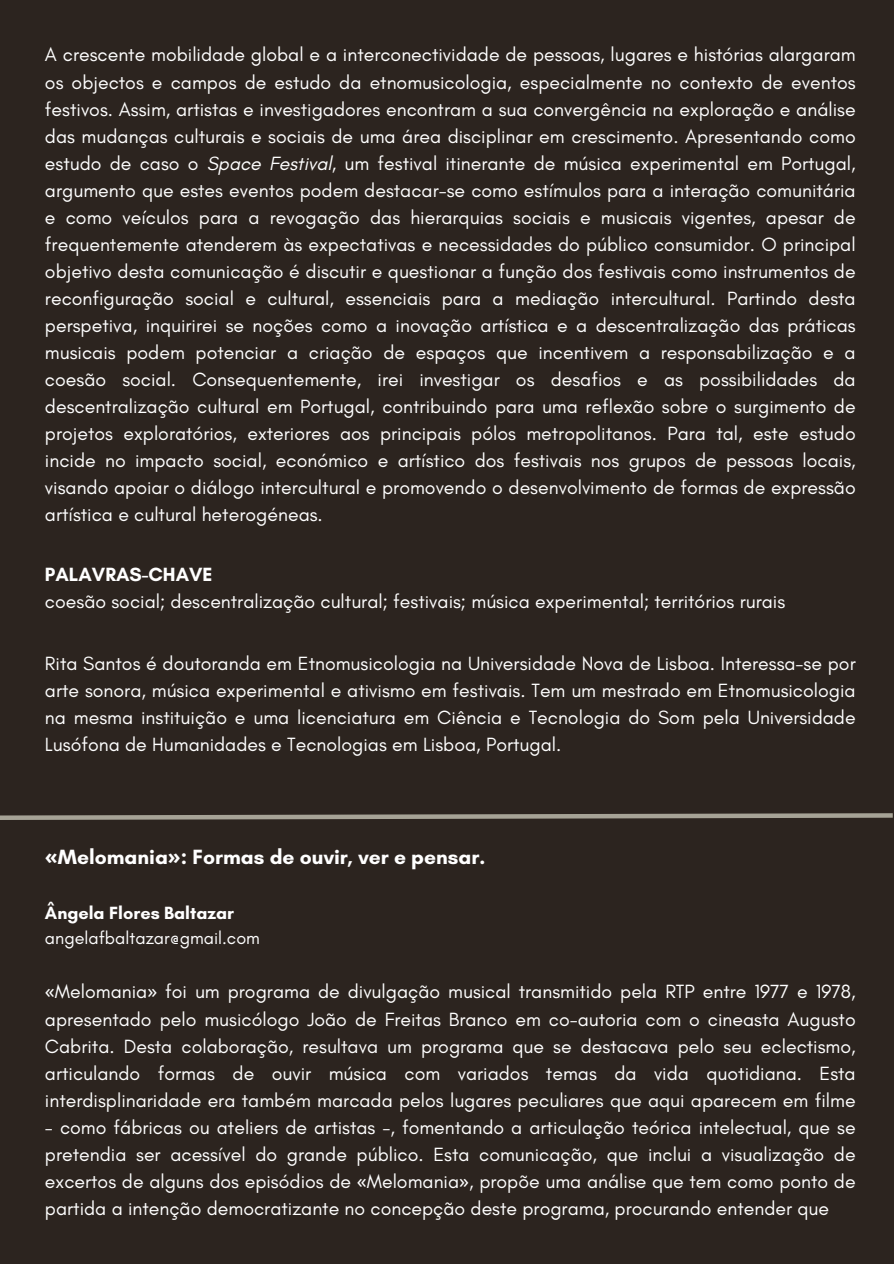
<style>
.page{position:relative;width:894px;height:1264px;background:#fff}
.page>*{position:absolute;margin:0;border:0;box-sizing:border-box;transform-origin:0 0}
.t1{font:700 21px "Glacial Indifference";color:#fff}
.t2{font:19.5px/27px "Glacial Indifference";color:#fff;text-align:justify}
.t3{font:18px "Glacial Indifference";color:#fff}
.t4{font:700 18px "Glacial Indifference";color:#fff}
.s1{font-style:italic}
.s2{font-weight:700}
.s3{font-family:"Noto Sans"}
</style>
<div class="page">
<div style="left:0;top:0;width:893px;height:1263px;background:#2c241f"></div>
<svg style="left:0;top:813px;width:893px;height:7px"></svg>
<h2 class="t2" style="left:45px;top:41px;width:812px">A crescente mobilidade global e a interconectividade de pessoas, lugares e histórias alargaram os objectos e campos de estudo da etnomusicologia, especialmente no contexto de eventos festivos. Assim, artistas e investigadores encontram a sua convergência na exploração e análise das mudanças culturais e sociais de uma área disciplinar em crescimento. Apresentando como estudo de caso o <span class="s1">Space Festival</span>, um festival itinerante de música experimental em Portugal, argumento que estes eventos podem destacar-se como estímulos para a interação comunitária e como veículos para a revogação das hierarquias sociais e musicais vigentes, apesar de frequentemente atenderem às expectativas e necessidades do público consumidor. O principal objetivo desta comunicação é discutir e questionar a função dos festivais como instrumentos de reconfiguração social e cultural, essenciais para a mediação intercultural. Partindo desta perspetiva, inquirirei se noções como a inovação artística e a descentralização das práticas musicais podem potenciar a criação de espaços que incentivem a responsabilização e a coesão social. Consequentemente, irei investigar os desafios e as possibilidades da descentralização cultural em Portugal, contribuindo para uma reflexão sobre o surgimento de projetos exploratórios, exteriores aos principais pólos metropolitanos. Para tal, este estudo incide no impacto social, económico e artístico dos festivais nos grupos de pessoas locais, visando apoiar o diálogo intercultural e promovendo o desenvolvimento de formas de expressão artística e cultural heterogéneas.</h2>
<h2 class="t2" style="left:45px;top:561px;width:741px"><span class="s2">PALAVRAS-CHAVE<br></span>coesão social; descentralização cultural; festivais; música experimental; territórios rurais</h2>
<h2 class="t2" style="left:45px;top:650px;width:812px">Rita Santos é doutoranda em Etnomusicologia na Universidade Nova de Lisboa. Interessa-se por arte sonora, música experimental e ativismo em festivais. Tem um mestrado em Etnomusicologia na mesma instituição e uma licenciatura em Ciência e Tecnologia do Som pela Universidade Lusófona de Humanidades e Tecnologias em Lisboa, Portugal.</h2>
<p class="t1" style="left:45px;top:844px;width:441px"><span class="s3">«</span>Melomania<span class="s3">»</span>: Formas de ouvir, ver e pensar.</p>
<h1 class="t4" style="left:45px;top:901px;width:191px">Ângela Flores Baltazar</h1>
<p class="t3" style="left:45px;top:926px;width:216px">angelafbaltazar@gmail.com</p>
<p class="t2" style="left:45px;top:978px;width:812px"><span class="s3">«</span>Melomania<span class="s3">»</span> foi um programa de divulgação musical transmitido pela RTP entre 1977 e 1978, apresentado pelo musicólogo João de Freitas Branco em co-autoria com o cineasta Augusto Cabrita. Desta colaboração, resultava um programa que se destacava pelo seu eclectismo, articulando formas de ouvir música com variados temas da vida quotidiana. Esta interdisplinaridade era também marcada pelos lugares peculiares que aqui aparecem em filme</p>
<p class="t2" style="left:45px;top:1113px;width:812px">- como fábricas ou ateliers de artistas -, fomentando a articulação teórica intelectual, que se pretendia ser acessível do grande público. Esta comunicação, que inclui a visualização de excertos de alguns dos episódios de <span class="s3">«</span>Melomania<span class="s3">»</span>, propõe uma análise que tem como ponto de partida a intenção democratizante no concepção deste programa, procurando entender que</p>
</div>
